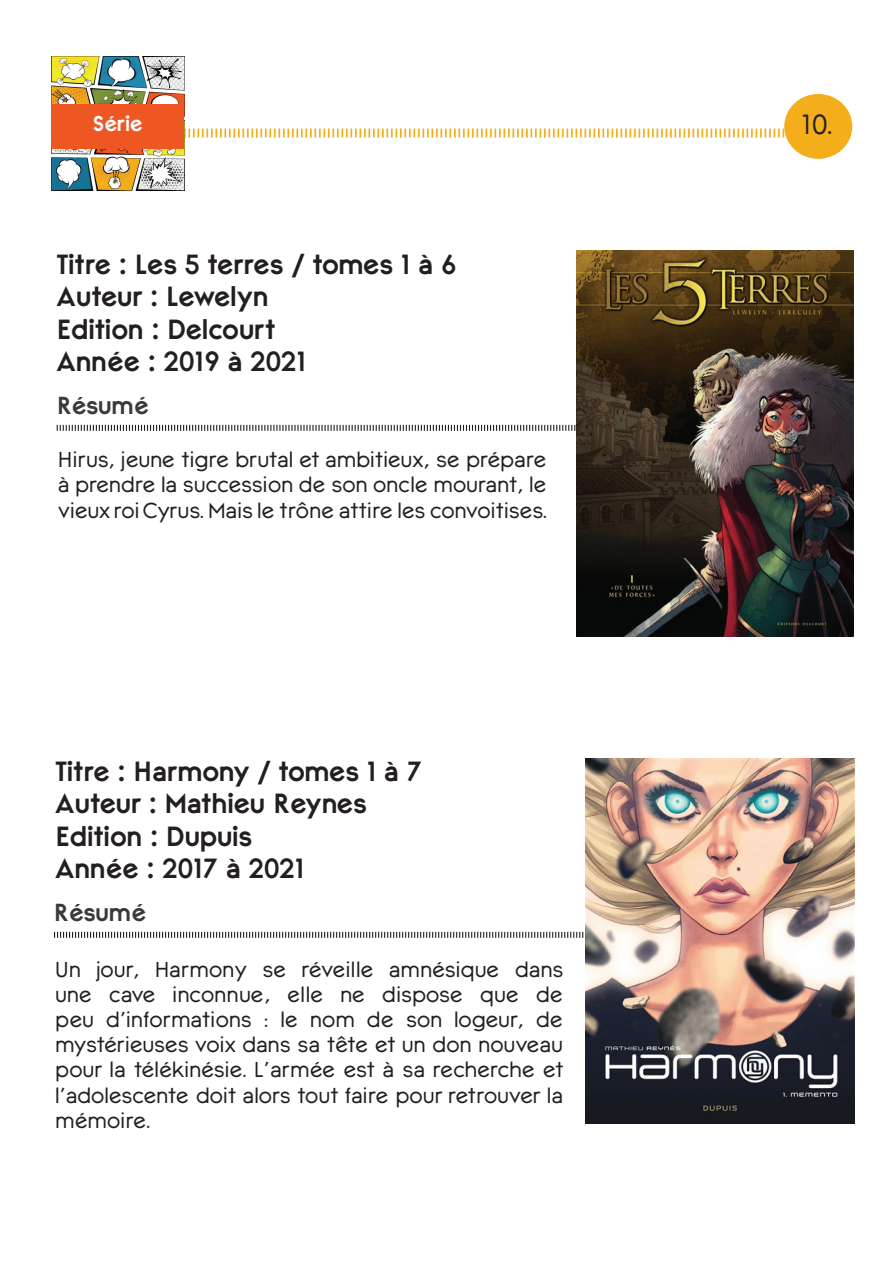
<style>
.page{position:relative;width:893px;height:1263px;background:#fff}
.page>*{position:absolute;margin:0;border:0;box-sizing:border-box;transform-origin:0 0}
.t1{font:700 27px/32.4px "Berline";letter-spacing:-.005em;color:#231f20}
.t2{font:27px "Berline";color:#231f20}
.t3{font:700 24px "Berline";color:#393a39}
.t4{font:21px/25.2px "Berline";letter-spacing:-.01em;color:#231f20;text-align:justify}
.t5{font:700 21px "Berline";color:#fff}
</style>
<div class="page">
<svg style="left:54px;top:932px;width:532px;height:6px"></svg>
<svg style="left:57px;top:425px;width:519px;height:6px"></svg>
<img style="left:576px;top:251px;width:278px;height:385px">
<img style="left:586px;top:759px;width:268px;height:364px">
<div style="left:784px;top:94px;width:68px;height:65px;background:#f4ad1b;border-radius:50%"></div>
<svg style="left:184px;top:129px;width:600px;height:9px"></svg>
<img style="left:52px;top:57px;width:132px;height:133px">
<div style="left:51px;top:104px;width:133px;height:45px;background:#ef5722"></div>
<p class="t5" style="left:93px;top:111px;width:51px">Série</p>
<p class="t1" style="left:57px;top:248px;width:401px">Titre : Les 5 terres / tomes 1 à 6<br>Auteur : Lewelyn<br>Edition : Delcourt<br>Année : 2019 à 2021</p>
<p class="t3" style="left:57px;top:391px;width:93px">Résumé</p>
<p class="t4" style="left:58px;top:447px;width:490px">Hirus, jeune tigre brutal et ambitieux, se prépare à prendre la succession de son oncle mourant, le vieux roi Cyrus. Mais le trône attire les convoitises.</p>
<p class="t1" style="left:55px;top:755px;width:369px">Titre : Harmony / tomes 1 à 7<br>Auteur : Mathieu Reynes<br>Edition : Dupuis<br>Année : 2017 à 2021</p>
<p class="t3" style="left:54px;top:898px;width:93px">Résumé</p>
<p class="t4" style="left:55px;top:956px;width:510px">Un jour, Harmony se réveille amnésique dans une cave inconnue, elle ne dispose que de peu d’informations : le nom de son logeur, de mystérieuses voix dans sa tête et un don nouveau pour la télékinésie. L’armée est à sa recherche et l’adolescente doit alors tout faire pour retrouver la mémoire.</p>
<p class="t2" style="left:801px;top:108px;width:32px">10.</p>
</div>
